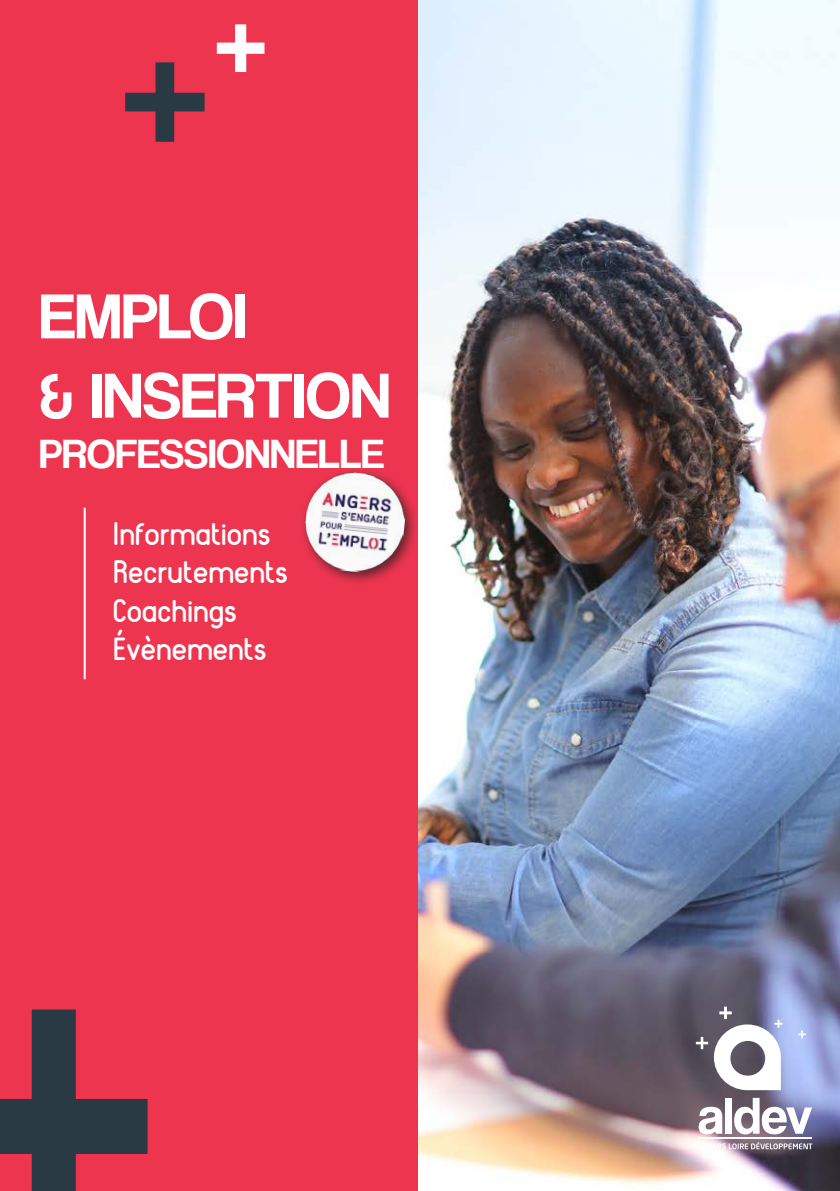
<style>
.page{position:relative;width:840px;height:1191px;background:#fff}
.page>*{position:absolute;margin:0;border:0;box-sizing:border-box;transform-origin:0 0}
.t1{font:66px "Coolvetica Rg";letter-spacing:.01em;color:#fff}
.t2{font:42px "Coolvetica Rg";letter-spacing:.01em;color:#fff}
.t3{font:700 32px "Reef";color:#fff}
</style>
<div class="page">
<img style="left:417px;top:0;width:422px;height:1191px">
<div style="left:0;top:0;width:417px;height:1191px;background:#ee3550"></div>
<div style="left:299px;top:466px;width:119px;height:120px;background:#231f20;opacity:.75"></div>
<img style="left:301px;top:468px;width:108px;height:108px">
<hr style="left:84px;top:508px;width:2px;height:171px;background:#fff">
<svg style="left:125px;top:62px;width:79px;height:80px"></svg>
<hr style="left:698px;top:1137px;width:56px;height:2px;background:#fff">
<hr style="left:754px;top:1137px;width:56px;height:2px;background:#fff">
<svg style="left:698px;top:1106px;width:23px;height:28px"></svg>
<div style="left:724px;top:1097px;width:7px;height:36px;background:#fff"></div>
<svg style="left:733px;top:1097px;width:78px;height:37px"></svg>
<svg style="left:696px;top:1142px;width:116px;height:7px"></svg>
<svg style="left:797px;top:1030px;width:8px;height:8px"></svg>
<svg style="left:713px;top:1006px;width:69px;height:84px"></svg>
<svg style="left:695px;top:1037px;width:12px;height:12px"></svg>
<svg style="left:217px;top:24px;width:47px;height:48px"></svg>
<svg style="left:0;top:1009px;width:147px;height:182px"></svg>
<p class="t1" style="left:39px;top:277px;width:208px">EMPLOI</p>
<p class="t1" style="left:39px;top:357px;width:352px">&amp; INSERTION</p>
<p class="t2" style="left:39px;top:429px;width:346px">PROFESSIONNELLE</p>
<p class="t3" style="left:113px;top:513px;width:159px">Informations</p>
<p class="t3" style="left:113px;top:551px;width:176px">Recrutements</p>
<p class="t3" style="left:113px;top:590px;width:126px">Coachings</p>
<p class="t3" style="left:113px;top:628px;width:155px">Évènements</p>
</div>
